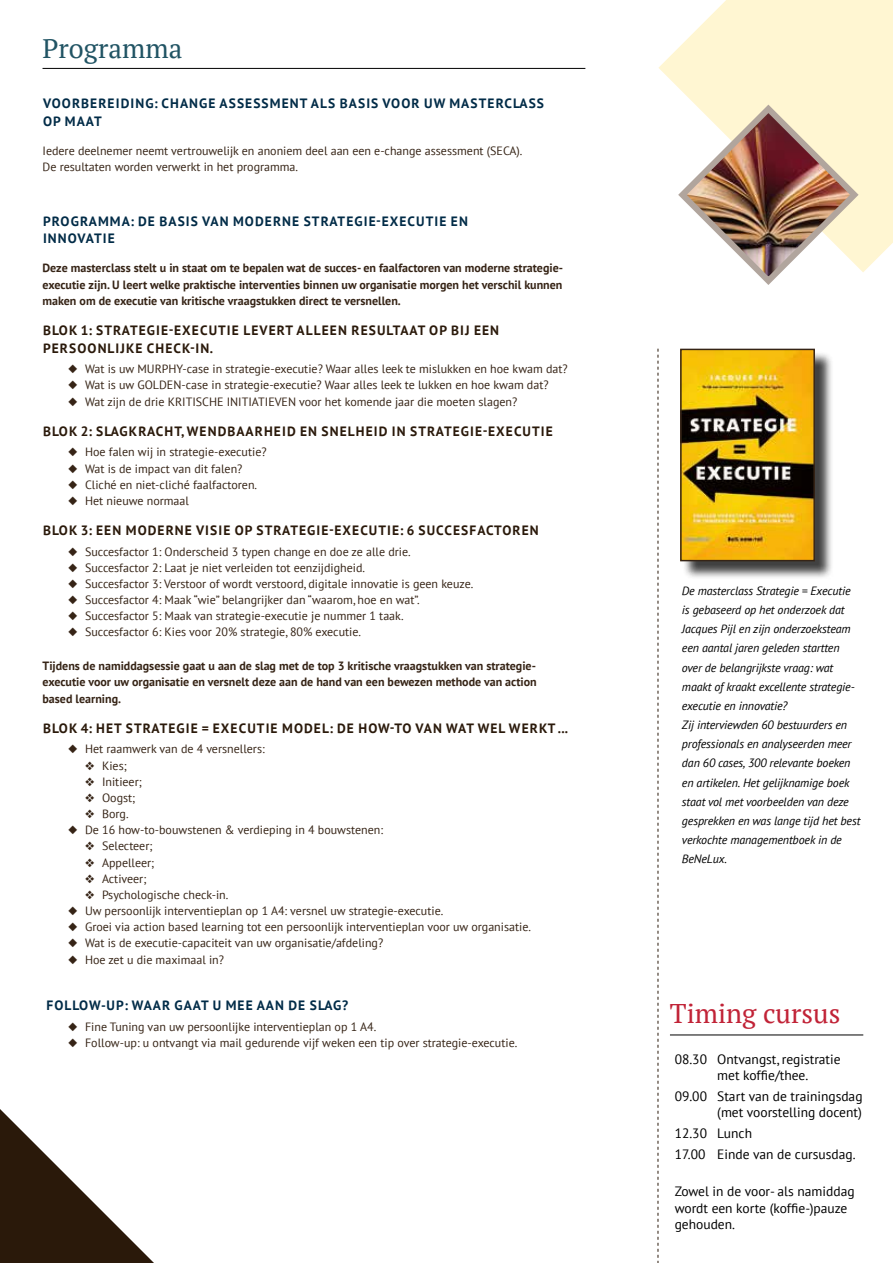
<style>
.page{position:relative;width:893px;height:1263px;background:#fff}
.page>*{position:absolute;margin:0;border:0;box-sizing:border-box;transform-origin:0 0}
.t1{font:27px "PT Serif";color:#c12337}
.t2{font:27px "PT Serif";color:#215464}
.t3{font:700 13.5px/17.7px "PT Sans";letter-spacing:.08em;color:#2a190a}
.t4{font:13.5px/16.5px "PT Sans";color:#000}
.t5{font:700 13.5px/17.7px "PT Sans";letter-spacing:.08em;color:#002b47}
.t6{font:12px/16.2px "PT Sans";color:#362416}
.t7{font:italic 12px/19.2px "PT Sans";letter-spacing:-.01em;color:#000}
.t8{font:700 12px/16.2px "PT Sans";color:#362416;text-align:justify}
</style>
<div class="page">
<svg style="left:658px;top:0;width:235px;height:272px;fill:#fff6d2"></svg>
<svg style="left:0;top:1109px;width:154px;height:154px"></svg>
<hr style="left:670px;top:1034px;width:193px;height:1px;background:#000">
<hr style="left:43px;top:68px;width:542px;height:1px;background:#000">
<svg style="left:658px;top:349px;width:1px;height:914px"></svg>
<img style="left:674px;top:100px;width:189px;height:185px">
<div style="left:682px;top:351px;width:152px;height:229px;background:#000;opacity:.75"></div>
<img style="left:683px;top:352px;width:129px;height:206px">
<div style="left:680px;top:349px;width:135px;height:212px;border:2px solid #362416"></div>
<h1 class="t2" style="left:43px;top:31px;width:141px">Programma</h1>
<p class="t5" style="left:43px;top:94px;width:502px">VOORBEREIDING: CHANGE ASSESSMENT ALS BASIS VOOR UW MASTERCLASS<br>OP MAAT</p>
<p class="t6" style="left:43px;top:142px;width:481px">Iedere deelnemer neemt vertrouwelijk en anoniem deel aan een e-change assessment (SECA).<br>De resultaten worden verwerkt in het programma.</p>
<p class="t5" style="left:43px;top:212px;width:426px">PROGRAMMA: DE BASIS VAN MODERNE STRATEGIE-EXECUTIE EN<br>INNOVATIE</p>
<p class="t8" style="left:43px;top:260px;width:522px">Deze masterclass stelt u in staat om te bepalen wat de succes- en faalfactoren van moderne strategie&shy;executie zijn. U leert welke praktische interventies binnen uw organisatie morgen het verschil kunnen maken om de executie van kritische vraagstukken direct te versnellen.</p>
<p class="t3" style="left:43px;top:321px;width:458px">BLOK 1: STRATEGIE-EXECUTIE LEVERT ALLEEN RESULTAAT OP BIJ EEN<br>PERSOONLIJKE CHECK-IN.</p>
<p class="t6" style="left:68px;top:361px;width:501px">◆ Wat is uw MURPHY-case in strategie-executie? Waar alles leek te mislukken en hoe kwam dat?</p>
<p class="t6" style="left:68px;top:377px;width:482px">◆ Wat is uw GOLDEN-case in strategie-executie? Waar alles leek te lukken en hoe kwam dat?</p>
<p class="t6" style="left:68px;top:393px;width:451px">◆ Wat zijn de drie KRITISCHE INITIATIEVEN voor het komende jaar die moeten slagen?</p>
<p class="t3" style="left:43px;top:422px;width:511px">BLOK 2: SLAGKRACHT, WENDBAARHEID EN SNELHEID IN STRATEGIE-EXECUTIE</p>
<p class="t6" style="left:68px;top:444px;width:200px">◆ Hoe falen wij in strategie-executie?</p>
<p class="t6" style="left:68px;top:460px;width:176px">◆ Wat is de impact van dit falen?</p>
<p class="t6" style="left:68px;top:476px;width:191px">◆ Cliché en niet-cliché faalfactoren.</p>
<p class="t6" style="left:68px;top:492px;width:122px">◆ Het nieuwe normaal</p>
<p class="t3" style="left:43px;top:521px;width:497px">BLOK 3: EEN MODERNE VISIE OP STRATEGIE-EXECUTIE: 6 SUCCESFACTOREN</p>
<p class="t6" style="left:68px;top:543px;width:344px">◆ Succesfactor 1: Onderscheid 3 typen change en doe ze alle drie.</p>
<p class="t6" style="left:68px;top:559px;width:299px">◆ Succesfactor 2: Laat je niet verleiden tot eenzijdigheid.</p>
<p class="t6" style="left:68px;top:575px;width:407px">◆ Succesfactor 3: Verstoor of wordt verstoord, digitale innovatie is geen keuze.</p>
<p class="t6" style="left:68px;top:591px;width:353px">◆ Succesfactor 4: Maak “wie” belangrijker dan “waarom, hoe en wat”.</p>
<p class="t6" style="left:68px;top:608px;width:337px">◆ Succesfactor 5: Maak van strategie-executie je nummer 1 taak.</p>
<p class="t6" style="left:68px;top:624px;width:295px">◆ Succesfactor 6: Kies voor 20% strategie, 80% executie.</p>
<p class="t8" style="left:43px;top:658px;width:496px">Tijdens de namiddagsessie gaat u aan de slag met de top 3 kritische vraagstukken van strategie&shy;executie voor uw organisatie en versnelt deze aan de hand van een bewezen methode van action based learning.</p>
<p class="t3" style="left:43px;top:719px;width:527px">BLOK 4: HET STRATEGIE = EXECUTIE MODEL: DE HOW-TO VAN WAT WEL WERKT ...</p>
<p class="t6" style="left:68px;top:741px;width:198px">◆ Het raamwerk van de 4 versnellers:</p>
<p class="t6" style="left:85px;top:757px;width:43px">❖ Kies;</p>
<p class="t6" style="left:85px;top:773px;width:58px">❖ Initieer;</p>
<p class="t6" style="left:85px;top:789px;width:52px">❖ Oogst;</p>
<p class="t6" style="left:85px;top:805px;width:45px">❖ Borg.</p>
<p class="t6" style="left:68px;top:822px;width:317px">◆ De 16 how-to-bouwstenen &amp; verdieping in 4 bouwstenen:</p>
<p class="t6" style="left:85px;top:838px;width:69px">❖ Selecteer;</p>
<p class="t6" style="left:85px;top:854px;width:71px">❖ Appelleer;</p>
<p class="t6" style="left:85px;top:870px;width:63px">❖ Activeer;</p>
<p class="t6" style="left:85px;top:886px;width:145px">❖ Psychologische check-in.</p>
<p class="t6" style="left:68px;top:902px;width:377px">◆ Uw persoonlijk interventieplan op 1 A4: versnel uw strategie-executie.</p>
<p class="t6" style="left:68px;top:919px;width:464px">◆ Groei via action based learning tot een persoonlijk interventieplan voor uw organisatie.</p>
<p class="t6" style="left:68px;top:935px;width:317px">◆ Wat is de executie-capaciteit van uw organisatie/afdeling?</p>
<p class="t6" style="left:68px;top:951px;width:158px">◆ Hoe zet u die maximaal in?</p>
<p class="t5" style="left:46px;top:996px;width:303px">FOLLOW-UP: WAAR GAAT U MEE AAN DE SLAG?</p>
<p class="t6" style="left:68px;top:1018px;width:310px">◆ Fine Tuning van uw persoonlijke interventieplan op 1 A4.</p>
<p class="t6" style="left:68px;top:1034px;width:451px">◆ Follow-up: u ontvangt via mail gedurende vijf weken een tip over strategie-executie.</p>
<p class="t7" style="left:682px;top:581px;width:180px">De masterclass Strategie = Executie is gebaseerd op het onderzoek dat<br>Jacques Pijl en zijn onderzoeksteam een aantal jaren geleden startten over de belangrijkste vraag: wat maakt of kraakt excellente strategie&shy;executie en innovatie?<br>Zij interviewden 60 bestuurders en professionals en analyseerden meer dan 60 cases, 300 relevante boeken en artikelen. Het gelijknamige boek staat vol met voorbeelden van deze gesprekken en was lange tijd het best verkochte managementboek in de<br>BeNeLux.</p>
<h1 class="t1" style="left:670px;top:996px;width:172px">Timing cursus</h1>
<p class="t4" style="left:717px;top:1050px;width:125px;text-indent:-43px">08.30 Ontvangst, registratie met koffie/thee.</p>
<p class="t4" style="left:675px;top:1087px;width:189px;text-align:right">09.00 Start van de trainingsdag (met voorstelling docent)</p>
<p class="t4" style="left:675px;top:1122px;width:182px;line-height:20.7px">12.30 Lunch<br>17.00 Einde van de cursusdag.</p>
<p class="t4" style="left:675px;top:1183px;width:181px">Zowel in de voor- als namiddag wordt een korte (koffie-)pauze gehouden.</p>
</div>
